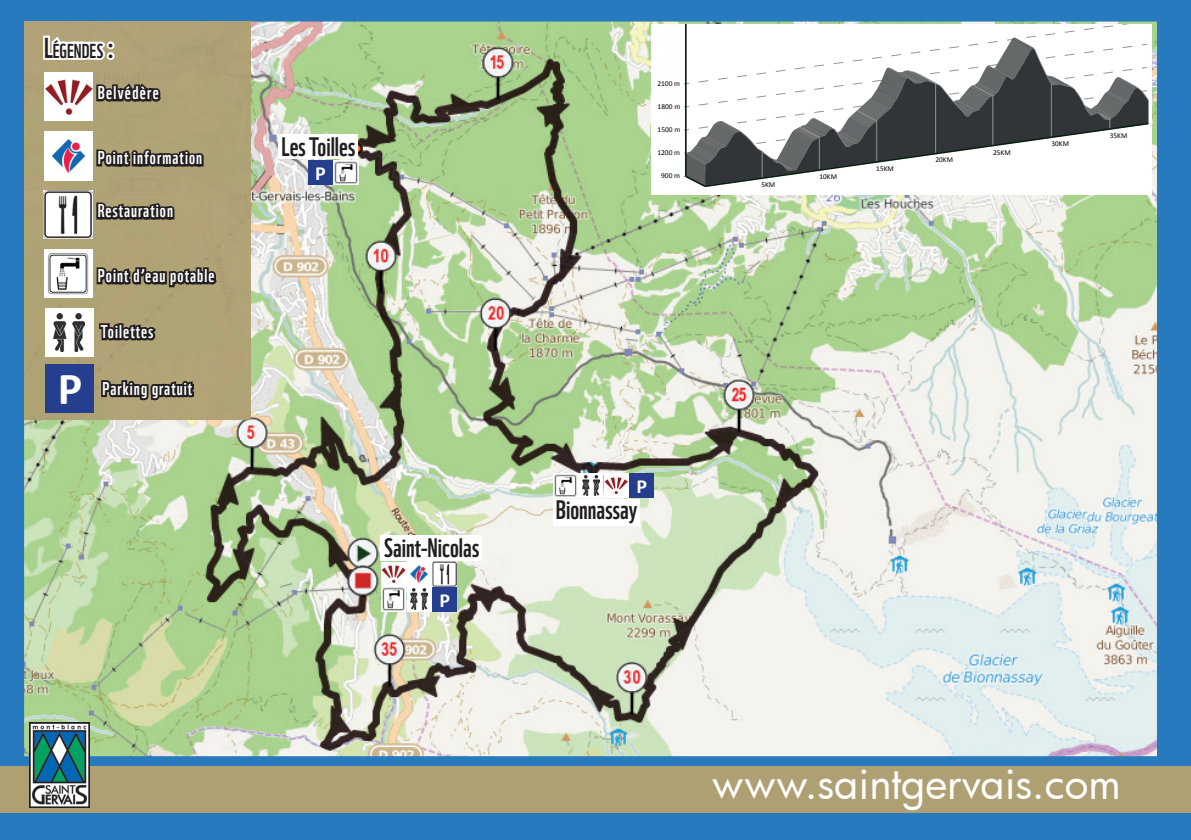
<style>
.page{position:relative;width:1191px;height:840px;background:#fff}
.page>*{position:absolute;margin:0;border:0;box-sizing:border-box;transform-origin:0 0}
.t1{font:700 46px "Calibri";color:#fff}
.t2{font:42px "Futura";color:#fff}
.t3{font:26px "WWF";color:#231f20}
.t4{font:700 20px "Calibri";color:#fff}
.t5{font:19.6px "WWF";color:#231f20}
.t6{font:18px "WWF";letter-spacing:.06em;color:#fff}
.t7{font:7.4px "Calibri";color:#000001}
.s1{font-size:28px}
</style>
<div class="page">
<div style="left:0;top:0;width:1191px;height:839px;background:#277abe"></div>
<img style="left:24px;top:22px;width:1133px;height:733px">
<div style="left:381px;top:561px;width:24px;height:24px;background:#fff"></div>
<img style="left:382px;top:565px;width:23px;height:18px">
<img style="left:431px;top:561px;width:26px;height:24px">
<div style="left:407px;top:586px;width:24px;height:24px;background:#fff"></div>
<img style="left:411px;top:588px;width:16px;height:21px">
<img style="left:381px;top:586px;width:25px;height:24px">
<img style="left:334px;top:160px;width:24px;height:24px">
<svg style="left:407px;top:561px;width:24px;height:24px"></svg>
<div style="left:651px;top:25px;width:500px;height:170px;background:#fff"></div>
<svg style="left:683px;top:25px;width:466px;height:162px"></svg>
<div style="left:0;top:766px;width:1191px;height:46px;background:#aea073"></div>
<img style="left:30px;top:722px;width:59px;height:84px">
<div style="left:432px;top:586px;width:24px;height:24px;background:#253f8e"></div>
<div style="left:629px;top:473px;width:24px;height:24px;background:#253f8e"></div>
<div style="left:308px;top:160px;width:24px;height:24px;background:#253f8e"></div>
<div style="left:604px;top:473px;width:24px;height:24px;background:#fff"></div>
<img style="left:604px;top:477px;width:23px;height:18px">
<div style="left:579px;top:473px;width:24px;height:24px;background:#fff"></div>
<img style="left:582px;top:475px;width:17px;height:20px">
<img style="left:553px;top:473px;width:24px;height:24px">
<div style="left:24px;top:22px;width:227px;height:398px;background:#afa375"></div>
<img style="left:44px;top:190px;width:48px;height:49px">
<div style="left:45px;top:308px;width:49px;height:48px;background:#fff"></div>
<img style="left:54px;top:313px;width:31px;height:39px">
<div style="left:44px;top:249px;width:48px;height:49px;background:#fff"></div>
<img style="left:47px;top:253px;width:42px;height:42px">
<img style="left:44px;top:131px;width:48px;height:49px">
<svg style="left:94px;top:147px;width:112px;height:25px;background:#635c47"></svg>
<svg style="left:86px;top:200px;width:90px;height:25px;background:#6d6652"></svg>
<svg style="left:97px;top:321px;width:61px;height:21px"></svg>
<svg style="left:95px;top:265px;width:124px;height:24px;background:#615a46"></svg>
<svg style="left:99px;top:369px;width:98px;height:42px;background:#83785a"></svg>
<div style="left:45px;top:364px;width:49px;height:48px;background:#253f8e"></div>
<svg style="left:41px;top:21px;width:123px;height:100px;background:#b6a98d"></svg>
<div style="left:107px;top:52px;width:7px;height:8px;border:4px solid #fff;border-radius:50%"></div>
<div style="left:107px;top:41px;width:7px;height:8px;border:4px solid #fff;border-radius:50%"></div>
<div style="left:380px;top:535px;width:102px;height:25px;background:#fff"></div>
<div style="left:278px;top:134px;width:80px;height:25px;background:#fff"></div>
<div style="left:553px;top:498px;width:87px;height:27px;background:#fff"></div>
<p class="t5" style="left:44px;top:35px;width:72px"><span class="s1">L</span>ÉGENDES <span class="s1">:</span></p>
<p class="t6" style="left:98px;top:79px;width:63px">Belvédère</p>
<p class="t6" style="left:98px;top:144px;width:106px">Point information</p>
<p class="t6" style="left:98px;top:197px;width:77px">Restauration</p>
<p class="t6" style="left:98px;top:261px;width:118px">Point d’eau potable</p>
<p class="t6" style="left:101px;top:317px;width:54px">Toilettes</p>
<h1 class="t1" style="left:58px;top:359px;width:26px">P</h1>
<p class="t6" style="left:102px;top:374px;width:91px">Parking gratuit</p>
<h3 class="t3" style="left:281px;top:126px;width:75px">Les Toilles</h3>
<p class="t4" style="left:315px;top:160px;width:12px">P</p>
<h3 class="t3" style="left:384px;top:527px;width:97px">Saint-Nicolas</h3>
<p class="t4" style="left:439px;top:586px;width:12px">P</p>
<p class="t7" style="left:657px;top:79px;width:24px">2100 m</p>
<p class="t7" style="left:657px;top:102px;width:24px">1800 m</p>
<p class="t7" style="left:657px;top:125px;width:24px">1500 m</p>
<p class="t7" style="left:657px;top:148px;width:24px">1200 m</p>
<p class="t7" style="left:661px;top:170px;width:20px">900 m</p>
<p class="t7" style="left:761px;top:180px;width:15px">5KM</p>
<p class="t7" style="left:819px;top:172px;width:19px">10KM</p>
<p class="t7" style="left:876px;top:163px;width:19px">15KM</p>
<p class="t7" style="left:935px;top:155px;width:19px">20KM</p>
<p class="t7" style="left:993px;top:147px;width:19px">25KM</p>
<p class="t7" style="left:1051px;top:138px;width:19px">30KM</p>
<p class="t7" style="left:1109px;top:130px;width:19px">35KM</p>
<p class="t4" style="left:636px;top:473px;width:12px">P</p>
<h3 class="t3" style="left:556px;top:489px;width:83px">Bionnassay</h3>
<h2 class="t2" style="left:712px;top:754px;width:410px">www.saintgervais.com</h2>
</div>
